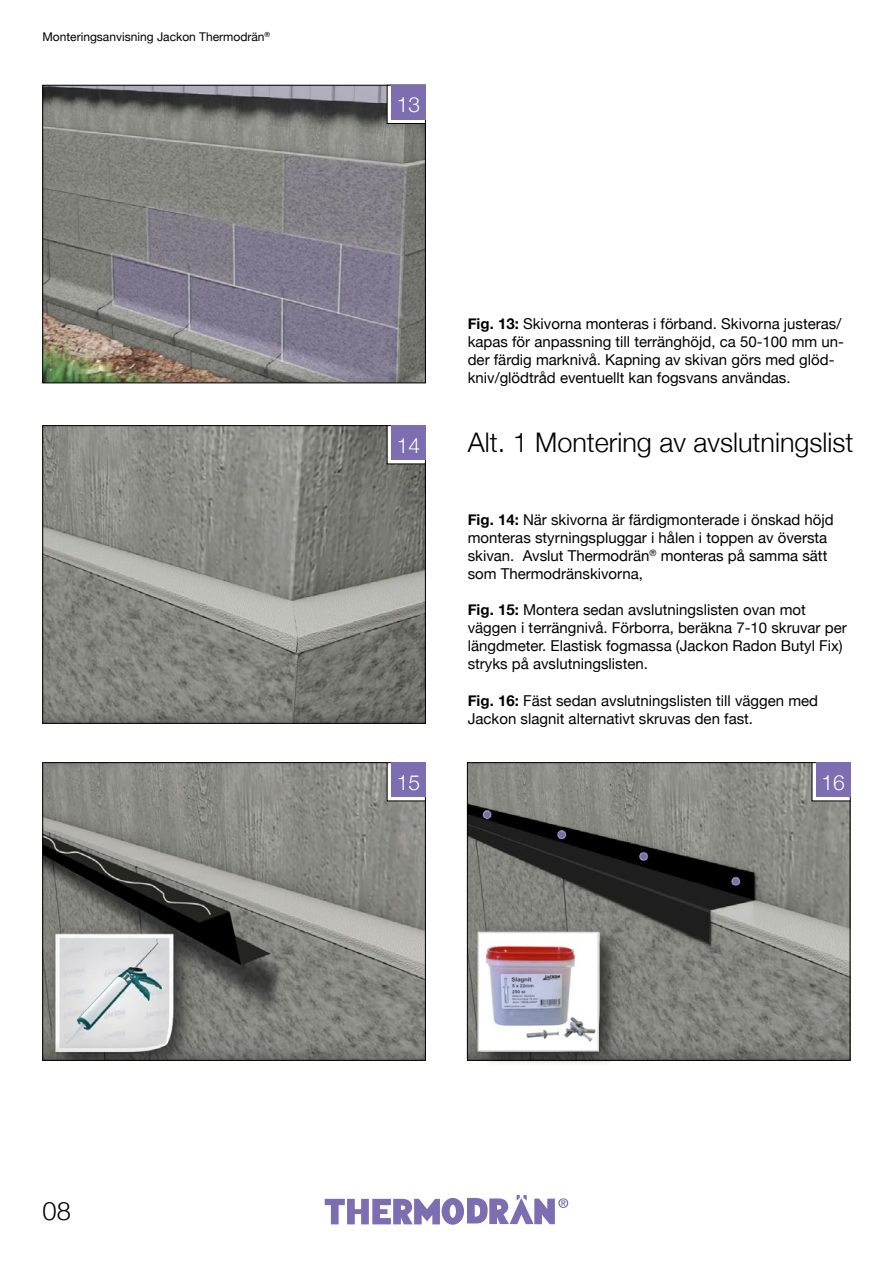
<style>
.page{position:relative;width:893px;height:1263px;background:#fff}
.page>*{position:absolute;margin:0;border:0;box-sizing:border-box;transform-origin:0 0}
.t1{font:300 27px "Helvetica Neue";color:#000}
.t2{font:300 25.5px "Helvetica Neue";color:#000}
.t3{font:300 21px "Helvetica Neue";color:#fff}
.t4{font:15px/18px "Helvetica Neue";color:#000}
.t5{font:12px "Helvetica Neue";color:#000}
.s1{font-weight:700}
</style>
<div class="page">
<img style="left:45px;top:427px;width:379px;height:294px">
<div style="left:43px;top:425px;width:383px;height:298px;border:1px solid #000"></div>
<div style="left:387px;top:426px;width:38px;height:38px;background:#fff"></div>
<div style="left:391px;top:426px;width:34px;height:34px;background:#7c6eb0"></div>
<img style="left:469px;top:764px;width:379px;height:294px">
<div style="left:467px;top:762px;width:383px;height:298px;border:1px solid #000"></div>
<div style="left:484px;top:938px;width:129px;height:128px;background:#000;opacity:.1"></div>
<img style="left:481px;top:935px;width:115px;height:113px">
<div style="left:478px;top:932px;width:121px;height:119px;border:2px solid #dadada"></div>
<div style="left:812px;top:763px;width:38px;height:38px;background:#fff"></div>
<div style="left:816px;top:763px;width:34px;height:34px;background:#7c6eb0"></div>
<img style="left:45px;top:764px;width:379px;height:294px">
<div style="left:43px;top:762px;width:383px;height:298px;border:1px solid #000"></div>
<div style="left:387px;top:763px;width:38px;height:38px;background:#fff"></div>
<div style="left:391px;top:763px;width:34px;height:34px;background:#7c6eb0"></div>
<img style="left:45px;top:87px;width:379px;height:294px">
<div style="left:43px;top:85px;width:383px;height:298px;border:1px solid #000"></div>
<svg style="left:389px;top:87px;width:35px;height:35px"></svg>
<div style="left:387px;top:85px;width:39px;height:39px;border:1px solid #000"></div>
<div style="left:391px;top:85px;width:34px;height:34px;background:#7c6eb0"></div>
<svg style="left:558px;top:1198px;width:10px;height:10px"></svg>
<svg style="left:560px;top:1199px;width:7px;height:8px"></svg>
<svg style="left:561px;top:1200px;width:5px;height:6px"></svg>
<svg style="left:325px;top:1195px;width:230px;height:30px"></svg>
<p class="t5" style="left:43px;top:28px;width:229px">Monteringsanvisning Jackon Thermodrän<sup>®</sup></p>
<h3 class="t3" style="left:397px;top:88px;width:25px">13</h3>
<h3 class="t3" style="left:397px;top:428px;width:25px">14</h3>
<p class="t4" style="left:468px;top:316px;width:378px"><span class="s1">Fig. 13:</span> Skivorna monteras i förband. Skivorna justeras/ kapas för anpassning till terränghöjd, ca 50-100 mm un&shy;der färdig marknivå. Kapning av skivan görs med glöd&shy;kniv/glödtråd eventuellt kan fogsvans användas.</p>
<h1 class="t1" style="left:468px;top:420px;width:387px">Alt. 1 Montering av avslutningslist</h1>
<p class="t4" style="left:468px;top:512px;width:367px"><span class="s1">Fig. 14:</span> När skivorna är färdigmonterade i önskad höjd monteras styrningspluggar i hålen i toppen av översta skivan. Avslut Thermodrän<sup>®</sup> monteras på samma sätt som Thermodränskivorna,</p>
<p class="t4" style="left:468px;top:602px;width:380px"><span class="s1">Fig. 15:</span> Montera sedan avslutningslisten ovan mot väggen i terrängnivå. Förborra, beräkna 7-10 skruvar per längdmeter. Elastisk fogmassa (Jackon Radon Butyl Fix) stryks på avslutningslisten.</p>
<p class="t4" style="left:468px;top:692px;width:352px"><span class="s1">Fig. 16:</span> Fäst sedan avslutningslisten till väggen med<br>Jackon slagnit alternativt skruvas den fast.</p>
<h3 class="t3" style="left:397px;top:765px;width:25px">15</h3>
<h3 class="t3" style="left:822px;top:765px;width:25px">16</h3>
<h2 class="t2" style="left:43px;top:1190px;width:30px">08</h2>
</div>
